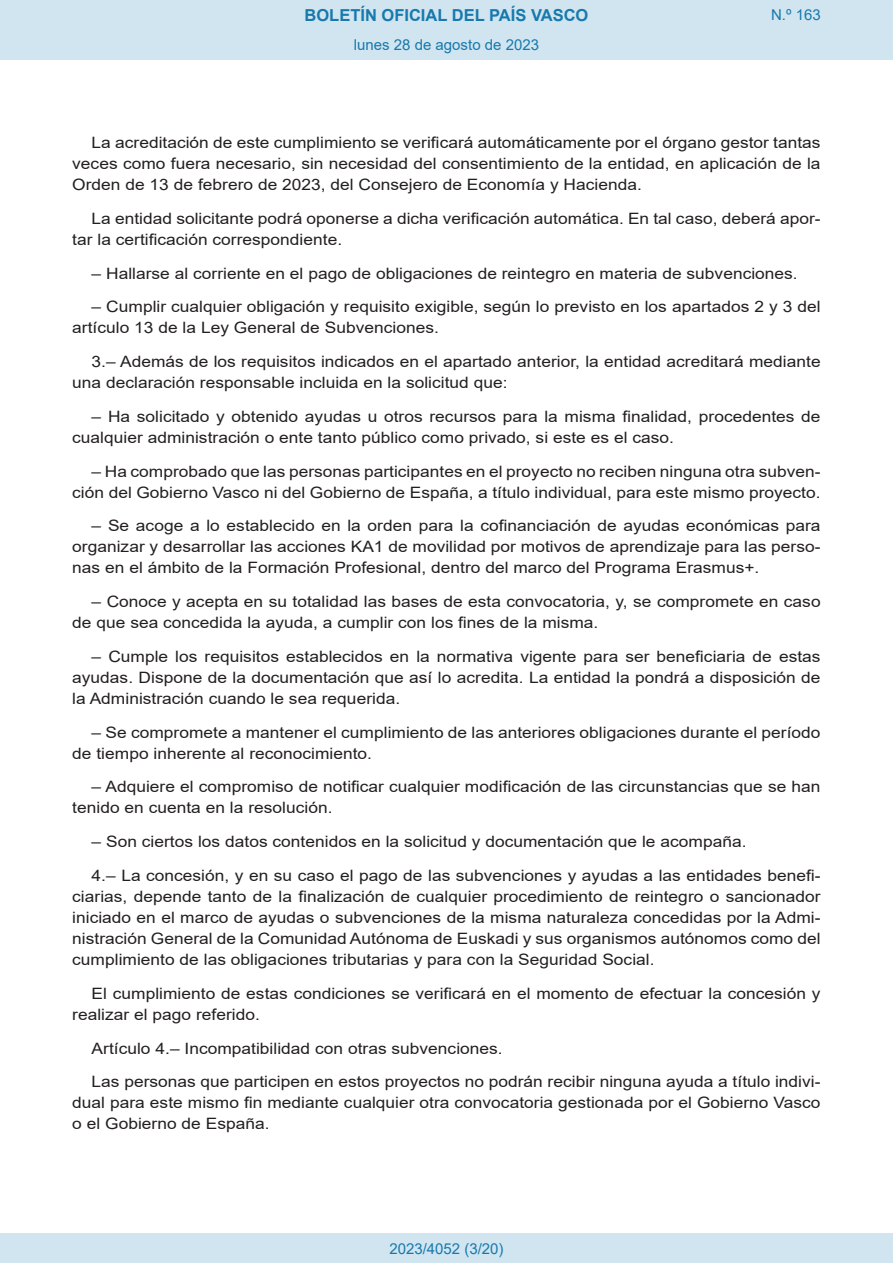
<style>
.page{position:relative;width:893px;height:1263px;background:#fff}
.page>*{position:absolute;margin:0;border:0;box-sizing:border-box;transform-origin:0 0}
.t1{font:700 16.5px "Arial";color:#1879ad}
.BOPVDetalle{font:15.6px/21px "Arial";color:#231f20;scale:1.11 1}
.Paginacion_Centro{font:15px "Arial";color:#1879ad}
</style>
<div class="page">
<div style="left:0;top:0;width:893px;height:60px;background:#d0e5f0"></div>
<div style="left:0;top:1233px;width:893px;height:30px;background:#d0e5f0"></div>
<p class="t1" style="left:305px;top:3px;width:285px">BOLETÍN OFICIAL DEL PAÍS VASCO</p>
<p class="Paginacion_Centro" style="left:354px;top:35px;width:187px">lunes 28 de agosto de 2023</p>
<p class="Paginacion_Centro" style="left:771px;top:5px;width:51px">N.º 163</p>
<p class="BOPVDetalle" style="left:72px;top:132px;width:676px;text-align:justify;text-indent:19px">La acreditación de este cumplimiento se verificará automáticamente por el órgano gestor tantas veces como fuera necesario, sin necesidad del consentimiento de la entidad, en aplicación de la Orden de 13 de febrero de 2023, del Consejero de Economía y Hacienda.</p>
<p class="BOPVDetalle" style="left:72px;top:208px;width:676px;text-indent:19px">La entidad solicitante podrá oponerse a dicha verificación automática. En tal caso, deberá apor&shy;tar la certificación correspondiente.</p>
<p class="BOPVDetalle" style="left:92px;top:263px;width:638px">– Hallarse al corriente en el pago de obligaciones de reintegro en materia de subvenciones.</p>
<p class="BOPVDetalle" style="left:72px;top:296px;width:676px;text-indent:19px">– Cumplir cualquier obligación y requisito exigible, según lo previsto en los apartados 2 y 3 del artículo 13 de la Ley General de Subvenciones.</p>
<p class="BOPVDetalle" style="left:72px;top:351px;width:676px;text-indent:19px">3.– Además de los requisitos indicados en el apartado anterior, la entidad acreditará mediante una declaración responsable incluida en la solicitud que:</p>
<p class="BOPVDetalle" style="left:72px;top:406px;width:676px;text-indent:19px">– Ha solicitado y obtenido ayudas u otros recursos para la misma finalidad, procedentes de cualquier administración o ente tanto público como privado, si este es el caso.</p>
<p class="BOPVDetalle" style="left:72px;top:461px;width:676px;text-align:right">– Ha comprobado que las personas participantes en el proyecto no reciben ninguna otra subven&shy;ción del Gobierno Vasco ni del Gobierno de España, a título individual, para este mismo proyecto.</p>
<p class="BOPVDetalle" style="left:72px;top:515px;width:676px;text-align:justify;text-indent:19px">– Se acoge a lo establecido en la orden para la cofinanciación de ayudas económicas para organizar y desarrollar las acciones KA1 de movilidad por motivos de aprendizaje para las perso&shy;nas en el ámbito de la Formación Profesional, dentro del marco del Programa Erasmus+.</p>
<p class="BOPVDetalle" style="left:72px;top:591px;width:676px;text-indent:19px">– Conoce y acepta en su totalidad las bases de esta convocatoria, y, se compromete en caso de que sea concedida la ayuda, a cumplir con los fines de la misma.</p>
<p class="BOPVDetalle" style="left:72px;top:646px;width:676px;text-align:justify;text-indent:19px">– Cumple los requisitos establecidos en la normativa vigente para ser beneficiaria de estas ayudas. Dispone de la documentación que así lo acredita. La entidad la pondrá a disposición de la Administración cuando le sea requerida.</p>
<p class="BOPVDetalle" style="left:72px;top:722px;width:676px;text-indent:19px">– Se compromete a mantener el cumplimiento de las anteriores obligaciones durante el período de tiempo inherente al reconocimiento.</p>
<p class="BOPVDetalle" style="left:72px;top:776px;width:676px;text-indent:19px">– Adquiere el compromiso de notificar cualquier modificación de las circunstancias que se han tenido en cuenta en la resolución.</p>
<p class="BOPVDetalle" style="left:92px;top:831px;width:591px">– Son ciertos los datos contenidos en la solicitud y documentación que le acompaña.</p>
<p class="BOPVDetalle" style="left:72px;top:865px;width:676px;text-align:justify;text-indent:19px">4.– La concesión, y en su caso el pago de las subvenciones y ayudas a las entidades benefi&shy;ciarias, depende tanto de la finalización de cualquier procedimiento de reintegro o sancionador iniciado en el marco de ayudas o subvenciones de la misma naturaleza concedidas por la Admi&shy;nistración General de la Comunidad Autónoma de Euskadi y sus organismos autónomos como del cumplimiento de las obligaciones tributarias y para con la Seguridad Social.</p>
<p class="BOPVDetalle" style="left:72px;top:983px;width:676px;text-indent:19px">El cumplimiento de estas condiciones se verificará en el momento de efectuar la concesión y realizar el pago referido.</p>
<p class="BOPVDetalle" style="left:92px;top:1037px;width:372px">Artículo 4.– Incompatibilidad con otras subvenciones.</p>
<p class="BOPVDetalle" style="left:72px;top:1071px;width:676px;text-align:justify;text-indent:19px">Las personas que participen en estos proyectos no podrán recibir ninguna ayuda a título indivi&shy;dual para este mismo fin mediante cualquier otra convocatoria gestionada por el Gobierno Vasco o el Gobierno de España.</p>
<p class="Paginacion_Centro" style="left:389px;top:1238px;width:116px">2023/4052 (3/20)</p>
</div>
